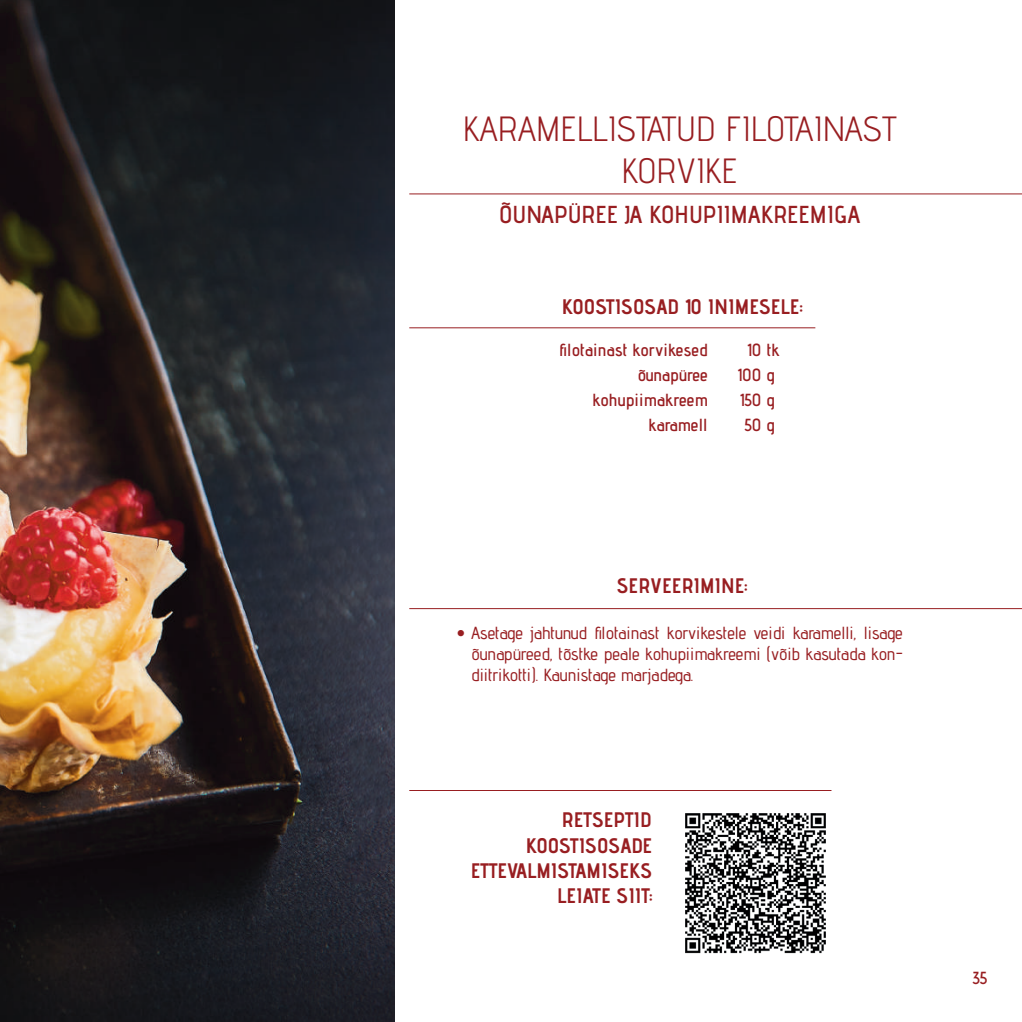
<style>
.page{position:relative;width:1022px;height:1022px;background:#fff}
.page>*{position:absolute;margin:0;border:0;box-sizing:border-box;transform-origin:0 0}
.t1{font:35px/42px "Advent Pro";color:#981e21;text-align:center}
.t2{font:600 24.5px "Advent Pro";color:#981e21}
.t3{font:700 21px/25.2px "Advent Pro";color:#981e21;text-align:right}
.t4{font:500 17.5px/21px "Advent Pro";color:#981e21;text-align:justify}
.t5{font:600 17.5px "Advent Pro";letter-spacing:.01em;color:#981e21}
</style>
<div class="page">
<img style="left:0;top:0;width:394px;height:1022px">
<hr style="left:409px;top:327px;width:406px;height:1px;background:#981e21">
<hr style="left:409px;top:790px;width:422px;height:1px;background:#981e21">
<hr style="left:409px;top:608px;width:613px;height:1px;background:#981e21">
<img style="left:685px;top:813px;width:141px;height:141px">
<hr style="left:409px;top:193px;width:613px;height:1px;background:#981e21">
<h1 class="t1" style="left:463px;top:107px;width:435px">KARAMELLISTATUD FILOTAINAST<br>KORVIKE</h1>
<h2 class="t2" style="left:499px;top:199px;width:363px">ÕUNAPÜREE JA KOHUPIIMAKREEMIGA</h2>
<p class="t3" style="left:562px;top:294px;width:242px">KOOSTISOSAD 10 INIMESELE:</p>
<p class="t5" style="left:559px;top:339px;width:150px">filotainast korvikesed</p>
<p class="t5" style="left:748px;top:339px;width:33px">10 tk</p>
<p class="t5" style="left:637px;top:364px;width:72px">õunapüree</p>
<p class="t5" style="left:738px;top:364px;width:38px">100 g</p>
<p class="t5" style="left:593px;top:389px;width:117px">kohupiimakreem</p>
<p class="t5" style="left:740px;top:389px;width:36px">150 g</p>
<p class="t5" style="left:648px;top:414px;width:61px">karamell</p>
<p class="t5" style="left:744px;top:414px;width:32px">50 g</p>
<p class="t3" style="left:617px;top:573px;width:132px">SERVEERIMINE:</p>
<p class="t4" style="left:471px;top:621px;width:433px;text-indent:-15px">• Asetage jahtunud filotainast korvikestele veidi karamelli, lisage õunapüreed, tõstke peale kohupiimakreemi (võib kasutada kon&shy;diitrikotti). Kaunistage marjadega.</p>
<p class="t3" style="left:471px;top:807px;width:183px">RETSEPTID<br>KOOSTISOSADE<br>ETTEVALMISTAMISEKS<br>LEIATE SIIT:</p>
<p class="t5" style="left:972px;top:967px;width:16px">35</p>
</div>
